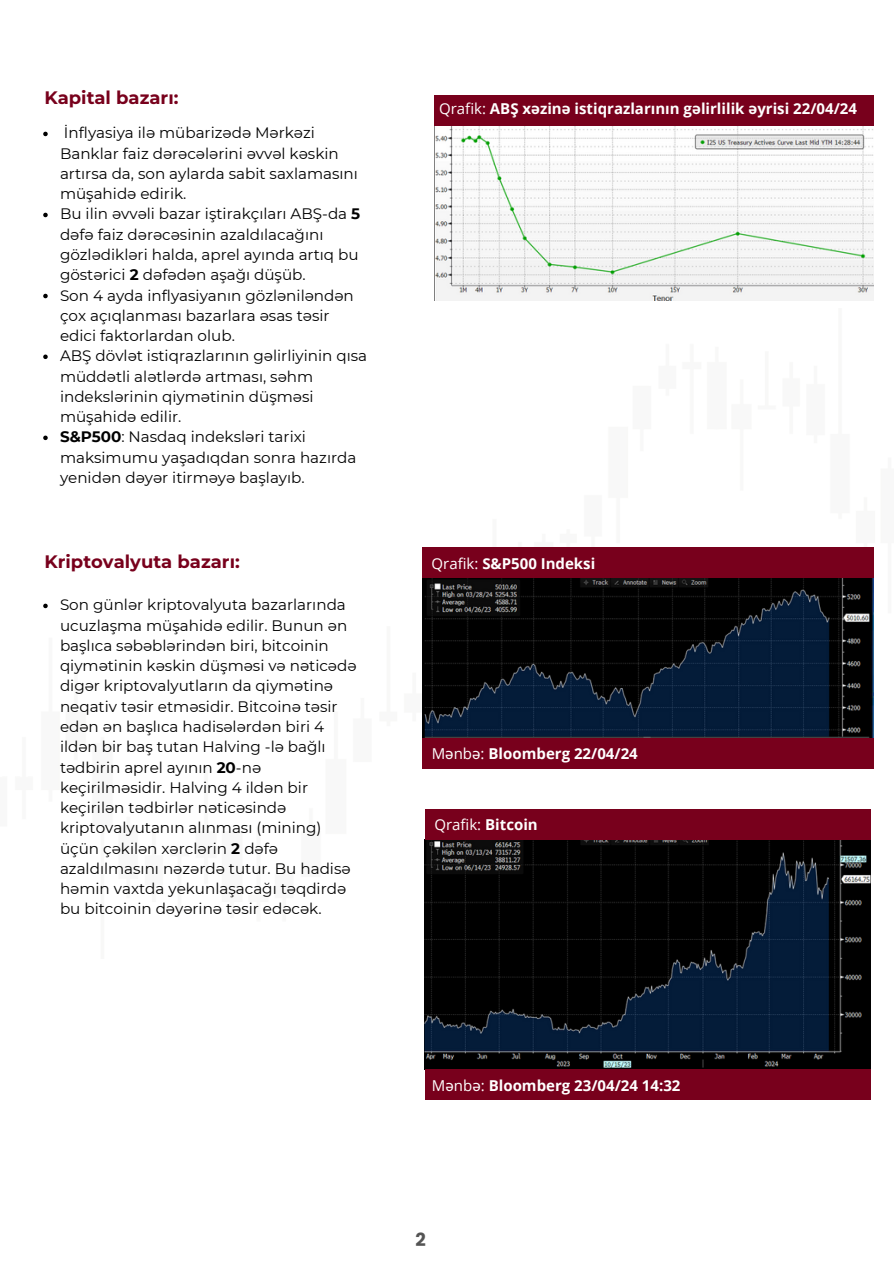
<style>
.page{position:relative;width:894px;height:1264px;background:#fff}
.page>*{position:absolute;margin:0;border:0;box-sizing:border-box;transform-origin:0 0}
.t1{font:700 18.15px "Poppins";color:#545454}
.t2{font:700 18px "Montserrat";color:#78001c}
.t3{font:15.15px/20.2px "Montserrat";color:#000}
.t4{font:700 15px "Open Sans";color:#fff}
.t5{font:15px "Open Sans";color:#fff}
.s1{font-weight:700}
.s2{font-weight:400}
.s3{font-family:"Noto Sans"}
.s4{font-family:"Noto Sans";font-weight:400}
</style>
<div class="page">
<img style="left:434px;top:125px;width:439px;height:176px">
<div style="left:434px;top:95px;width:439px;height:30px;background:#78001c"></div>
<img style="left:422px;top:578px;width:451px;height:160px">
<div style="left:422px;top:547px;width:451px;height:31px;background:#78001c"></div>
<div style="left:422px;top:738px;width:451px;height:31px;background:#78001c"></div>
<img style="left:424px;top:840px;width:446px;height:229px">
<svg style="left:43px;top:132px;width:5px;height:4px"></svg>
<svg style="left:43px;top:213px;width:5px;height:4px"></svg>
<svg style="left:43px;top:294px;width:5px;height:4px"></svg>
<svg style="left:43px;top:354px;width:5px;height:5px"></svg>
<svg style="left:43px;top:435px;width:5px;height:5px"></svg>
<svg style="left:43px;top:603px;width:5px;height:5px"></svg>
<div style="left:425px;top:1069px;width:445px;height:31px;background:#78001c"></div>
<div style="left:424px;top:809px;width:446px;height:31px;background:#78001c"></div>
<p class="t2" style="left:44px;top:87px;width:136px">Kapital bazarı:</p>
<p class="t3" style="left:60px;top:123px;width:299px">İnflyasiya ilə mübarizədə Mərkəzi Banklar faiz dərəcələrini əvvəl kəskin artırsa da, son aylarda sabit saxlamasını müşahidə edirik.</p>
<p class="t3" style="left:60px;top:204px;width:302px">Bu ilin əvvəli bazar iştirakçıları ABŞ-da <span class="s1">5 </span>dəfə faiz dərəcəsinin azaldılacağını gözlədikləri halda, aprel ayında artıq bu göstərici <span class="s1">2</span> dəfədən aşağı düşüb.</p>
<p class="t3" style="left:60px;top:285px;width:295px">Son 4 ayda inflyasiyanın gözləniləndən çox açıqlanması bazarlara əsas təsir edici faktorlardan olub.</p>
<p class="t3" style="left:60px;top:346px;width:308px">ABŞ dövlət istiqrazlarının gəlirliyinin qısa müddətli alətlərdə artması, səhm indekslərinin qiymətinin düşməsi müşahidə edilir.</p>
<p class="t3" style="left:60px;top:427px;width:298px"><span class="s1">S&amp;P500</span>: Nasdaq indeksləri tarixi maksimumu yaşadıqdan sonra hazırda yenidən dəyər itirməyə başlayıb.</p>
<p class="t2" style="left:44px;top:550px;width:197px">Kriptovalyuta bazarı:</p>
<p class="t3" style="left:60px;top:595px;width:298px">Son günlər kriptovalyuta bazarlarında ucuzlaşma müşahidə edilir. Bunun ən başlıca səbəblərindən biri, bitcoinin qiymətinin kəskin düşməsi və nəticədə digər kriptovalyutların da qiymətinə neqativ təsir etməsidir. Bitcoinə təsir edən ən başlıca hadisələrdən biri 4 ildən bir baş tutan Halving -lə bağlı tədbirin aprel ayının <span class="s1">20</span>-nə keçirilməsidir. Halving 4 ildən bir keçirilən tədbirlər nəticəsində kriptovalyutanın alınması (mining) üçün çəkilən xərclərin <span class="s1">2</span> dəfə azaldılmasını nəzərdə tutur. Bu hadisə həmin vaxtda yekunlaşacağı təqdirdə bu bitcoinin dəyərinə təsir edəcək.</p>
<p class="t4" style="left:439px;top:98px;width:419px"><span class="s2">Qrafik:</span> ABŞ x<span class="s3">ə</span>zin<span class="s3">ə</span> istiqrazlarının g<span class="s3">ə</span>lirlilik <span class="s3">ə</span>yrisi 22/04/24</p>
<p class="t4" style="left:431px;top:552px;width:165px"><span class="s2">Qrafik:</span> S&amp;P500 Indeksi</p>
<h1 class="t4" style="left:431px;top:743px;width:207px"><span class="s2">M</span><span class="s4">ə</span><span class="s2">nb</span><span class="s4">ə</span><span class="s2">:</span> Bloomberg 22/04/24</h1>
<p class="t5" style="left:434px;top:814px;width:105px">Qrafik: <span class="s1">Bitcoin</span></p>
<p class="t4" style="left:432px;top:1074px;width:250px"><span class="s2">M</span><span class="s4">ə</span><span class="s2">nb</span><span class="s4">ə</span><span class="s2">:</span> Bloomberg 23/04/24 14:32</p>
<p class="t1" style="left:415px;top:1226px;width:12px">2</p>
</div>
